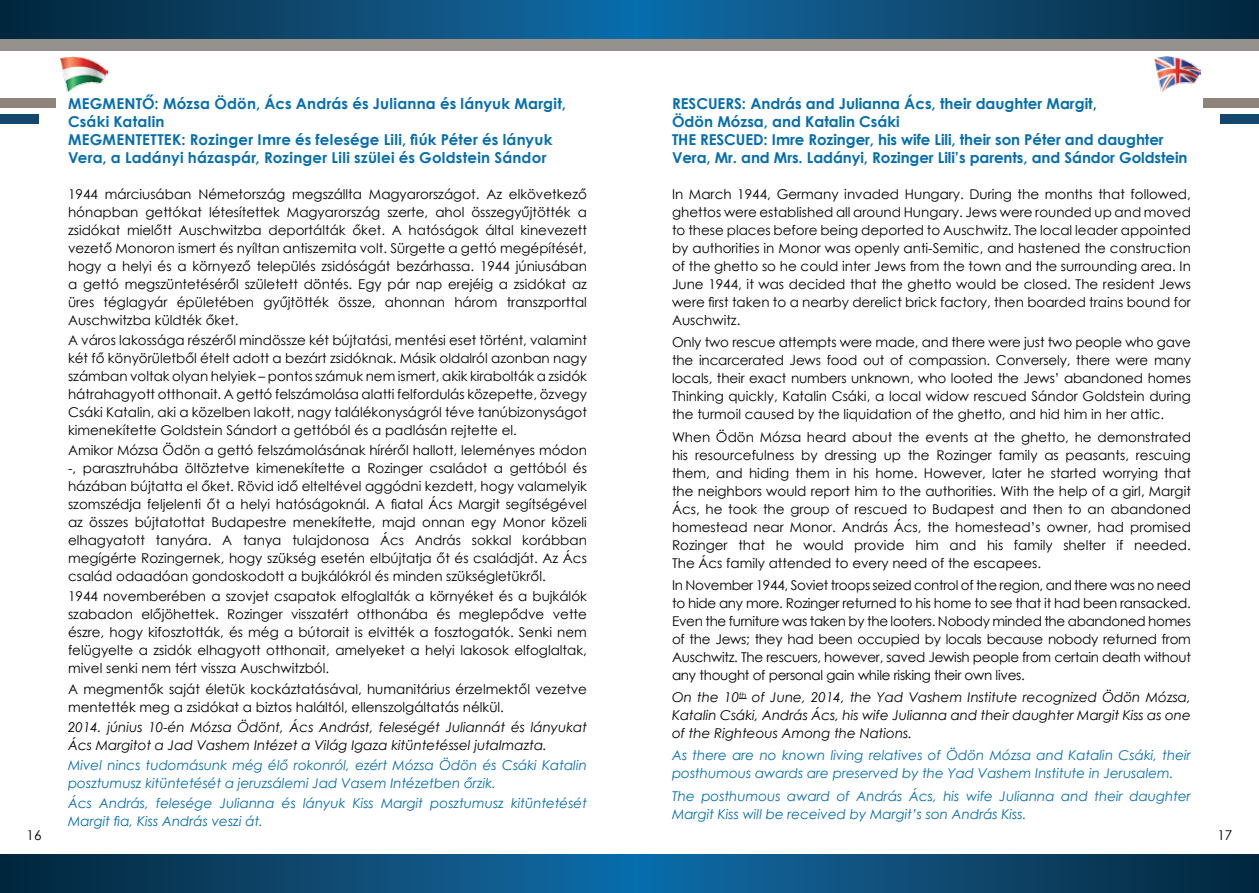
<style>
.page{position:relative;width:1259px;height:893px;background:#fff}
.page>*{position:absolute;margin:0;border:0;box-sizing:border-box;transform-origin:0 0}
.t1{font:700 15px/18px "Century Gothic";color:#056eae}
.t2{font:13.5px/18px "Century Gothic";color:#000;text-align:justify}
.t3{font:italic 13.5px/18px "Century Gothic";color:#056eae}
.t4{font:italic 13.5px/18px "Century Gothic";color:#000;text-align:justify}
</style>
<div class="page">
<div style="left:0;top:0;width:1259px;height:51px;background:#95918c"></div>
<svg style="left:0;top:0;width:1259px;height:38px;background:#0b4971"></svg>
<svg style="left:0;top:855px;width:1259px;height:38px;background:#0b4971"></svg>
<div style="left:0;top:98px;width:55px;height:9px;background:#8f8479"></div>
<div style="left:0;top:115px;width:38px;height:9px;background:#13476d"></div>
<div style="left:1203px;top:98px;width:56px;height:9px;background:#8f8479"></div>
<div style="left:1220px;top:115px;width:39px;height:9px;background:#13476d"></div>
<img style="left:61px;top:57px;width:46px;height:34px">
<img style="left:1154px;top:57px;width:46px;height:34px">
<p class="t1" style="left:68px;top:94px;width:499px">MEGMENTŐ: Mózsa Ödön, Ács András és Julianna és lányuk Margit, Csáki Katalin<br>MEGMENTETTEK: Rozinger Imre és felesége Lili, fiúk Péter és lányuk Vera, a Ladányi házaspár, Rozinger Lili szülei és Goldstein Sándor</p>
<p class="t2" style="left:68px;top:185px;width:520px">1944 márciusában Németország megszállta Magyarországot. Az elkövetkező hónapban gettókat létesítettek Magyarország szerte, ahol összegyűjtötték a zsidókat mielőtt Auschwitzba deportálták őket. A hatóságok által kinevezett vezető Monoron ismert és nyíltan antiszemita volt. Sürgette a gettó megépítését, hogy a helyi és a környező település zsidóságát bezárhassa. 1944 júniusában a gettó megszüntetéséről született döntés. Egy pár nap erejéig a zsidókat az üres téglagyár épületében gyűjtötték össze, ahonnan három transzporttal Auschwitzba küldték őket.</p>
<p class="t2" style="left:68px;top:331px;width:520px">A város lakossága részéről mindössze két bújtatási, mentési eset történt, valamint két fő könyörületből ételt adott a bezárt zsidóknak. Másik oldalról azonban nagy számban voltak olyan helyiek – pontos számuk nem ismert, akik kirabolták a zsidók hátrahagyott otthonait. A gettó felszámolása alatti felfordulás közepette, özvegy Csáki Katalin, aki a közelben lakott, nagy találékonyságról téve tanúbizonyságot kimenekítette Goldstein Sándort a gettóból és a padlásán rejtette el.</p>
<p class="t2" style="left:68px;top:441px;width:520px">Amikor Mózsa Ödön a gettó felszámolásának híréről hallott, leleményes módon -, parasztruhába öltöztetve kimenekítette a Rozinger családot a gettóból és házában bújtatta el őket. Rövid idő elteltével aggódni kezdett, hogy valamelyik szomszédja feljelenti őt a helyi hatóságoknál. A fiatal Ács Margit segítségével az összes bújtatottat Budapestre menekítette, majd onnan egy Monor közeli elhagyatott tanyára. A tanya tulajdonosa Ács András sokkal korábban megígérte Rozingernek, hogy szükség esetén elbújtatja őt és családját. Az Ács család odaadóan gondoskodott a bujkálókról és minden szükségletükről.</p>
<p class="t2" style="left:68px;top:587px;width:520px">1944 novemberében a szovjet csapatok elfoglalták a környéket és a bujkálók szabadon előjöhettek. Rozinger visszatért otthonába és meglepődve vette észre, hogy kifosztották, és még a bútorait is elvitték a fosztogatók. Senki nem felügyelte a zsidók elhagyott otthonait, amelyeket a helyi lakosok elfoglaltak, mivel senki nem tért vissza Auschwitzból.</p>
<p class="t2" style="left:68px;top:679px;width:520px">A megmentők saját életük kockáztatásával, humanitárius érzelmektől vezetve mentették meg a zsidókat a biztos haláltól, ellenszolgáltatás nélkül.</p>
<p class="t4" style="left:68px;top:717px;width:520px">2014. június 10-én Mózsa Ödönt, Ács Andrást, feleségét Juliannát és lányukat<br>Ács Margitot a Jad Vashem Intézet a Világ Igaza kitüntetéssel jutalmazta.</p>
<p class="t3" style="left:68px;top:756px;width:520px">Mivel nincs tudomásunk még élő rokonról, ezért Mózsa Ödön és Csáki Katalin posztumusz kitüntetését a jeruzsálemi Jad Vasem Intézetben őrzik.</p>
<p class="t3" style="left:68px;top:794px;width:520px">Ács András, felesége Julianna és lányuk Kiss Margit posztumusz kitüntetését<br>Margit fia, Kiss András veszi át.</p>
<p class="t1" style="left:672px;top:94px;width:517px">RESCUERS: András and Julianna Ács, their daughter Margit,<br>Ödön Mózsa, and Katalin Csáki<br>THE RESCUED: Imre Rozinger, his wife Lili, their son Péter and daughter Vera, Mr. and Mrs. Ladányi, Rozinger Lili’s parents, and Sándor Goldstein</p>
<p class="t2" style="left:672px;top:185px;width:520px">In March 1944, Germany invaded Hungary. During the months that followed, ghettos were established all around Hungary. Jews were rounded up and moved to these places before being deported to Auschwitz. The local leader appointed by authorities in Monor was openly anti-Semitic, and hastened the construction of the ghetto so he could inter Jews from the town and the surrounding area. In June 1944, it was decided that the ghetto would be closed. The resident Jews were first taken to a nearby derelict brick factory, then boarded trains bound for Auschwitz.</p>
<p class="t2" style="left:672px;top:333px;width:520px">Only two rescue attempts were made, and there were just two people who gave the incarcerated Jews food out of compassion. Conversely, there were many locals, their exact numbers unknown, who looted the Jews’ abandoned homes Thinking quickly, Katalin Csáki, a local widow rescued Sándor Goldstein during the turmoil caused by the liquidation of the ghetto, and hid him in her attic.</p>
<p class="t2" style="left:672px;top:427px;width:520px">When Ödön Mózsa heard about the events at the ghetto, he demonstrated his resourcefulness by dressing up the Rozinger family as peasants, rescuing them, and hiding them in his home. However, later he started worrying that the neighbors would report him to the authorities. With the help of a girl, Margit Ács, he took the group of rescued to Budapest and then to an abandoned homestead near Monor. András Ács, the homestead’s owner, had promised Rozinger that he would provide him and his family shelter if needed.<br>The Ács family attended to every need of the escapees.</p>
<p class="t2" style="left:672px;top:576px;width:520px">In November 1944, Soviet troops seized control of the region, and there was no need to hide any more. Rozinger returned to his home to see that it had been ransacked.<br>Even the furniture was taken by the looters. Nobody minded the abandoned homes of the Jews; they had been occupied by locals because nobody returned from Auschwitz. The rescuers, however, saved Jewish people from certain death without any thought of personal gain while risking their own lives.</p>
<p class="t4" style="left:672px;top:688px;width:520px">On the 10<sup>th</sup> of June, 2014, the Yad Vashem Institute recognized Ödön Mózsa, Katalin Csáki, András Ács, his wife Julianna and their daughter Margit Kiss as one of the Righteous Among the Nations.</p>
<p class="t3" style="left:672px;top:746px;width:520px">As there are no known living relatives of Ödön Mózsa and Katalin Csáki, their posthumous awards are preserved by the Yad Vashem Institute in Jerusalem.</p>
<p class="t3" style="left:672px;top:786px;width:520px">The posthumous award of András Ács, his wife Julianna and their daughter<br>Margit Kiss will be received by Margit’s son András Kiss.</p>
<p class="t2" style="left:27px;top:825px;width:16px">16</p>
<p class="t2" style="left:1217px;top:825px;width:16px">17</p>
</div>
